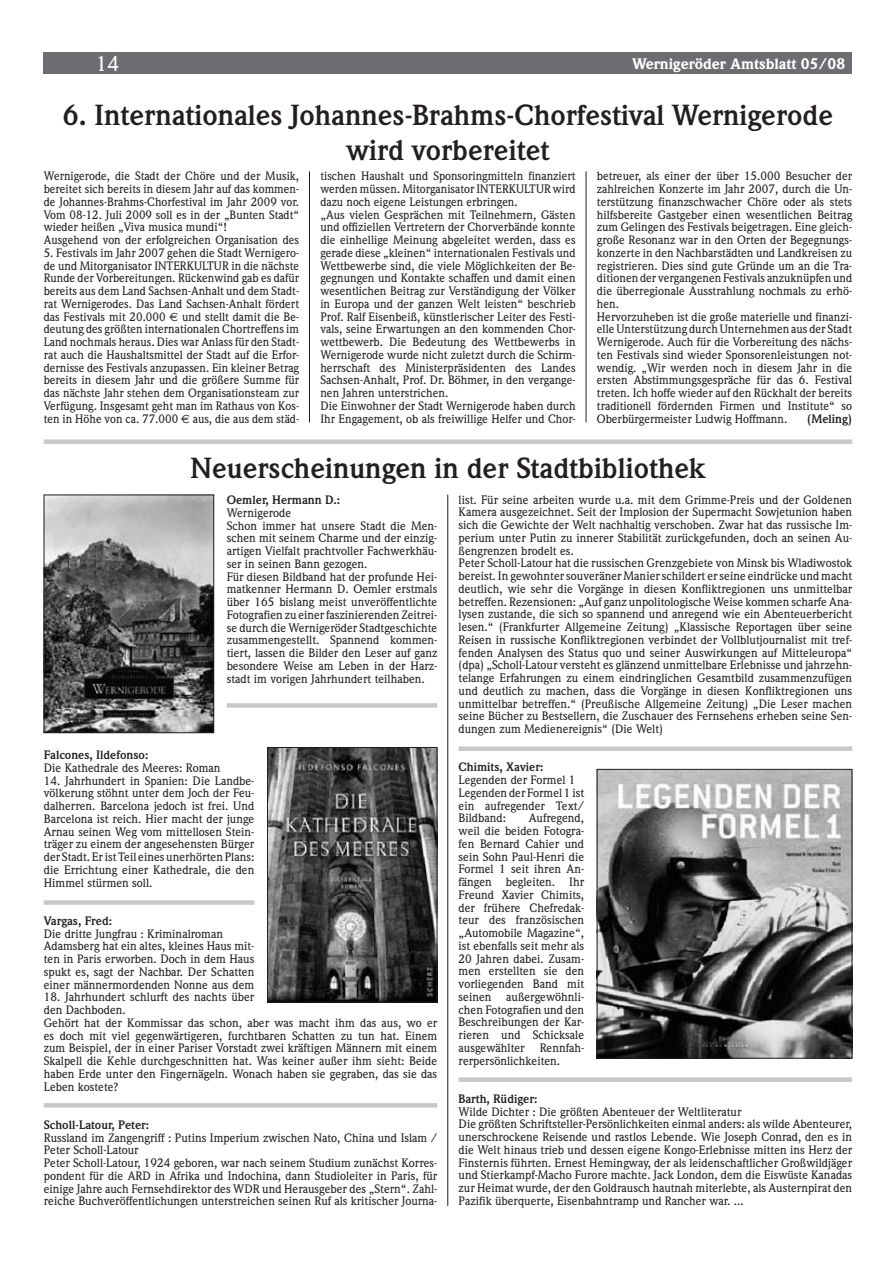
<style>
.page{position:relative;width:896px;height:1266px;background:#fff}
.page>*{position:absolute;margin:0;border:0;box-sizing:border-box;transform-origin:0 0}
.t1{font:700 28.5px/34.2px "Weidemann";color:#231f20;text-align:center}
.t2{font:500 21px "Weidemann";color:#fff}
.t3{font:900 15px "Weidemann";color:#fff}
.t4{font:500 12px/12.8px "Weidemann";color:#231f20}
.t5{font:700 12px "Weidemann";color:#231f20}
.s1{font-family:"Euro Sans";font-weight:400}
</style>
<div class="page">
<div style="left:44px;top:52px;width:808px;height:22px;background:#6c6d70"></div>
<hr style="left:309px;top:171px;width:1px;height:251px;background:#231f20">
<hr style="left:585px;top:171px;width:1px;height:251px;background:#231f20">
<hr style="left:447px;top:494px;width:1px;height:711px;background:#231f20">
<div style="left:44px;top:439px;width:808px;height:5px;background:#c7c8ca"></div>
<hr style="left:227px;top:703px;width:210px;height:4px;background:#c7c8ca">
<svg style="left:44px;top:900px;width:210px;height:4px"></svg>
<hr style="left:44px;top:1103px;width:393px;height:4px;background:#c7c8ca">
<svg style="left:458px;top:1077px;width:394px;height:4px;background:#cbccce"></svg>
<div style="left:458px;top:746px;width:394px;height:5px;background:#c7c8ca"></div>
<img style="left:599px;top:771px;width:251px;height:285px">
<div style="left:597px;top:769px;width:255px;height:289px;border:1px solid #231f20"></div>
<img style="left:46px;top:496px;width:166px;height:235px">
<div style="left:44px;top:494px;width:170px;height:239px;border:1px solid #231f20"></div>
<img style="left:269px;top:749px;width:166px;height:251px">
<div style="left:267px;top:747px;width:170px;height:255px;border:1px solid #231f20"></div>
<h2 class="t2" style="left:96px;top:51px;width:25px">14</h2>
<p class="t3" style="left:632px;top:54px;width:214px">Wernigeröder Amtsblatt 05/08</p>
<h1 class="t1" style="left:63px;top:99px;width:771px">6. Internationales Johannes-Brahms-Chorfestival Wernigerode wird vorbereitet</h1>
<p class="t4" style="left:44px;top:170px;width:257px">Wernigerode, die Stadt der Chöre und der Musik, bereitet sich bereits in diesem Jahr auf das kommen&shy;de Johannes-Brahms-Chorfestival im Jahr 2009 vor.<br>Vom 08-12. Juli 2009 soll es in der „Bunten Stadt“ wieder heißen „Viva musica mundi“!<br>Ausgehend von der erfolgreichen Organisation des</p>
<p class="t4" style="left:44px;top:246px;width:257px;text-align:justify">5. Festivals im Jahr 2007 gehen die Stadt Wernigero&shy;de und Mitorganisator INTERKULTUR in die nächste Runde der Vorbereitungen. Rückenwind gab es dafür bereits aus dem Land Sachsen-Anhalt und dem Stadt&shy;rat Wernigerodes. Das Land Sachsen-Anhalt fördert das Festivals mit 20.000 <span class="s1">€</span> und stellt damit die Be&shy;deutung des größten internationalen Chortreffens im Land nochmals heraus. Dies war Anlass für den Stadt&shy;rat auch die Haushaltsmittel der Stadt auf die Erfor&shy;dernisse des Festivals anzupassen. Ein kleiner Betrag bereits in diesem Jahr und die größere Summe für das nächste Jahr stehen dem Organisationsteam zur Verfügung. Insgesamt geht man im Rathaus von Kos&shy;ten in Höhe von ca. 77.000 <span class="s1">€</span> aus, die aus dem städ-</p>
<p class="t4" style="left:320px;top:170px;width:257px">tischen Haushalt und Sponsoringmitteln finanziert werden müssen. Mitorganisator INTERKULTUR wird dazu noch eigene Leistungen erbringen.<br>„Aus vielen Gesprächen mit Teilnehmern, Gästen und offiziellen Vertretern der Chorverbände konnte die einhellige Meinung abgeleitet werden, dass es gerade diese „kleinen“ internationalen Festivals und Wettbewerbe sind, die viele Möglichkeiten der Be&shy;gegnungen und Kontakte schaffen und damit einen wesentlichen Beitrag zur Verständigung der Völker in Europa und der ganzen Welt leisten“ beschrieb Prof. Ralf Eisenbeiß, künstlerischer Leiter des Festi&shy;vals, seine Erwartungen an den kommenden Chor&shy;wettbewerb. Die Bedeutung des Wettbewerbs in Wernigerode wurde nicht zuletzt durch die Schirm&shy;herrschaft des Ministerpräsidenten des Landes Sachsen-Anhalt, Prof. Dr. Böhmer, in den vergange&shy;nen Jahren unterstrichen.<br>Die Einwohner der Stadt Wernigerode haben durch Ihr Engagement, ob als freiwillige Helfer und Chor-</p>
<p class="t4" style="left:597px;top:170px;width:257px">betreuer, als einer der über 15.000 Besucher der zahlreichen Konzerte im Jahr 2007, durch die Un&shy;terstützung finanzschwacher Chöre oder als stets hilfsbereite Gastgeber einen wesentlichen Beitrag zum Gelingen des Festivals beigetragen. Eine gleich&shy;große Resonanz war in den Orten der Begegnungs&shy;konzerte in den Nachbarstädten und Landkreisen zu registrieren. Dies sind gute Gründe um an die Tra&shy;ditionen der vergangenen Festivals anzuknüpfen und die überregionale Ausstrahlung nochmals zu erhö&shy;hen.<br>Hervorzuheben ist die große materielle und finanzi&shy;elle Unterstützung durch Unternehmen aus der Stadt Wernigerode. Auch für die Vorbereitung des nächs&shy;ten Festivals sind wieder Sponsorenleistungen not&shy;wendig. „Wir werden noch in diesem Jahr in die ersten Abstimmungsgespräche für das 6. Festival treten. Ich hoffe wieder auf den Rückhalt der bereits traditionell fördernden Firmen und Institute“ so Oberbürgermeister Ludwig Hoffmann.</p>
<p class="t5" style="left:807px;top:411px;width:46px">(Meling)</p>
<h1 class="t1" style="left:190px;top:451px;width:516px">Neuerscheinungen in der Stadtbibliothek</h1>
<p class="t5" style="left:227px;top:493px;width:115px">Oemler, Hermann D.:</p>
<p class="t4" style="left:227px;top:506px;width:212px">Wernigerode<br>Schon immer hat unsere Stadt die Men&shy;schen mit seinem Charme und der einzig&shy;artigen Vielfalt prachtvoller Fachwerkhäu&shy;ser in seinen Bann gezogen.<br>Für diesen Bildband hat der profunde Hei&shy;matkenner Hermann D. Oemler erstmals über 165 bislang meist unveröffentlichte Fotografien zu einer faszinierenden Zeitrei&shy;se durch die Wernigeröder Stadtgeschichte zusammengestellt. Spannend kommen&shy;tiert, lassen die Bilder den Leser auf ganz besondere Weise am Leben in der Harz&shy;stadt im vorigen Jahrhundert teilhaben.</p>
<p class="t5" style="left:44px;top:747px;width:106px">Falcones, Ildefonso:</p>
<p class="t4" style="left:44px;top:761px;width:178px">Die Kathedrale des Meeres: Roman</p>
<p class="t4" style="left:44px;top:774px;width:212px;text-align:justify">14. Jahrhundert in Spanien: Die Landbe&shy;völkerung stöhnt unter dem Joch der Feu&shy;dalherren. Barcelona jedoch ist frei. Und Barcelona ist reich. Hier macht der junge Arnau seinen Weg vom mittellosen Stein&shy;träger zu einem der angesehensten Bürger der Stadt. Er ist Teil eines unerhörten Plans: die Errichtung einer Kathedrale, die den Himmel stürmen soll.</p>
<p class="t5" style="left:44px;top:913px;width:70px">Vargas, Fred:</p>
<p class="t4" style="left:44px;top:927px;width:212px">Die dritte Jungfrau : Kriminalroman Adamsberg hat ein altes, kleines Haus mit&shy;ten in Paris erworben. Doch in dem Haus spukt es, sagt der Nachbar. Der Schatten einer männermordenden Nonne aus dem</p>
<p class="t4" style="left:44px;top:990px;width:395px">18. Jahrhundert schlurft des nachts über<br>den Dachboden.<br>Gehört hat der Kommissar das schon, aber was macht ihm das aus, wo er es doch mit viel gegenwärtigeren, furchtbaren Schatten zu tun hat. Einem zum Beispiel, der in einer Pariser Vorstadt zwei kräftigen Männern mit einem Skalpell die Kehle durchgeschnitten hat. Was keiner außer ihm sieht: Beide haben Erde unter den Fingernägeln. Wonach haben sie gegraben, das sie das Leben kostete?</p>
<p class="t5" style="left:44px;top:1117px;width:107px">Scholl-Latour, Peter:</p>
<p class="t4" style="left:44px;top:1131px;width:395px">Russland im Zangengriff : Putins Imperium zwischen Nato, China und Islam / Peter Scholl-Latour<br>Peter Scholl-Latour, 1924 geboren, war nach seinem Studium zunächst Korres&shy;pondent für die ARD in Afrika und Indochina, dann Studioleiter in Paris, für einige Jahre auch Fernsehdirektor des WDR und Herausgeber des „Stern“. Zahl&shy;reiche Buchveröffentlichungen unterstreichen seinen Ruf als kritischer Journa-</p>
<p class="t4" style="left:458px;top:493px;width:395px">list. Für seine arbeiten wurde u.a. mit dem Grimme-Preis und der Goldenen Kamera ausgezeichnet. Seit der Implosion der Supermacht Sowjetunion haben sich die Gewichte der Welt nachhaltig verschoben. Zwar hat das russische Im&shy;perium unter Putin zu innerer Stabilität zurückgefunden, doch an seinen Au&shy;ßengrenzen brodelt es.<br>Peter Scholl-Latour hat die russischen Grenzgebiete von Minsk bis Wladiwostok bereist. In gewohnter souveräner Manier schildert er seine eindrücke und macht deutlich, wie sehr die Vorgänge in diesen Konfliktregionen uns unmittelbar betreffen. Rezensionen: „Auf ganz unpolitologische Weise kommen scharfe Ana&shy;lysen zustande, die sich so spannend und anregend wie ein Abenteuerbericht lesen.“ (Frankfurter Allgemeine Zeitung) „Klassische Reportagen über seine Reisen in russische Konfliktregionen verbindet der Vollblutjournalist mit tref&shy;fenden Analysen des Status quo und seiner Auswirkungen auf Mitteleuropa“ (dpa) „Scholl-Latour versteht es glänzend unmittelbare Erlebnisse und jahrzehn&shy;telange Erfahrungen zu einem eindringlichen Gesamtbild zusammenzufügen und deutlich zu machen, dass die Vorgänge in diesen Konfliktregionen uns unmittelbar betreffen.“ (Preußische Allgemeine Zeitung) „Die Leser machen seine Bücher zu Bestsellern, die Zuschauer des Fernsehens erheben seine Sen&shy;dungen zum Medienereignis“ (Die Welt)</p>
<p class="t5" style="left:458px;top:760px;width:86px">Chimits, Xavier:</p>
<p class="t4" style="left:458px;top:773px;width:127px">Legenden der Formel 1<br>Legenden der Formel 1 ist ein aufregender Text/<br>Bildband:</p>
<p class="t4" style="left:458px;top:811px;width:127px;text-align:justify;text-indent:70px">Aufregend, weil die beiden Fotogra&shy;fen Bernard Cahier und sein Sohn Paul-Henri die Formel 1 seit ihren An&shy;fängen begleiten. Ihr Freund Xavier Chimits, der frühere Chefredak&shy;teur des französischen „Automobile Magazine“, ist ebenfalls seit mehr als 20 Jahren dabei. Zusam&shy;men erstellten sie den vorliegenden Band mit seinen außergewöhnli&shy;chen Fotografien und den Beschreibungen der Kar&shy;rieren und Schicksale ausgewählter Rennfah&shy;rerpersönlichkeiten.</p>
<p class="t5" style="left:458px;top:1091px;width:80px">Barth, Rüdiger:</p>
<p class="t4" style="left:458px;top:1105px;width:395px">Wilde Dichter : Die größten Abenteuer der Weltliteratur<br>Die größten Schriftsteller-Persönlichkeiten einmal anders: als wilde Abenteurer, unerschrockene Reisende und rastlos Lebende. Wie Joseph Conrad, den es in die Welt hinaus trieb und dessen eigene Kongo-Erlebnisse mitten ins Herz der Finsternis führten. Ernest Hemingway, der als leidenschaftlicher Großwildjäger und Stierkampf-Macho Furore machte. Jack London, dem die Eiswüste Kanadas zur Heimat wurde, der den Goldrausch hautnah miterlebte, als Austernpirat den Pazifik überquerte, Eisenbahntramp und Rancher war. ...</p>
</div>
